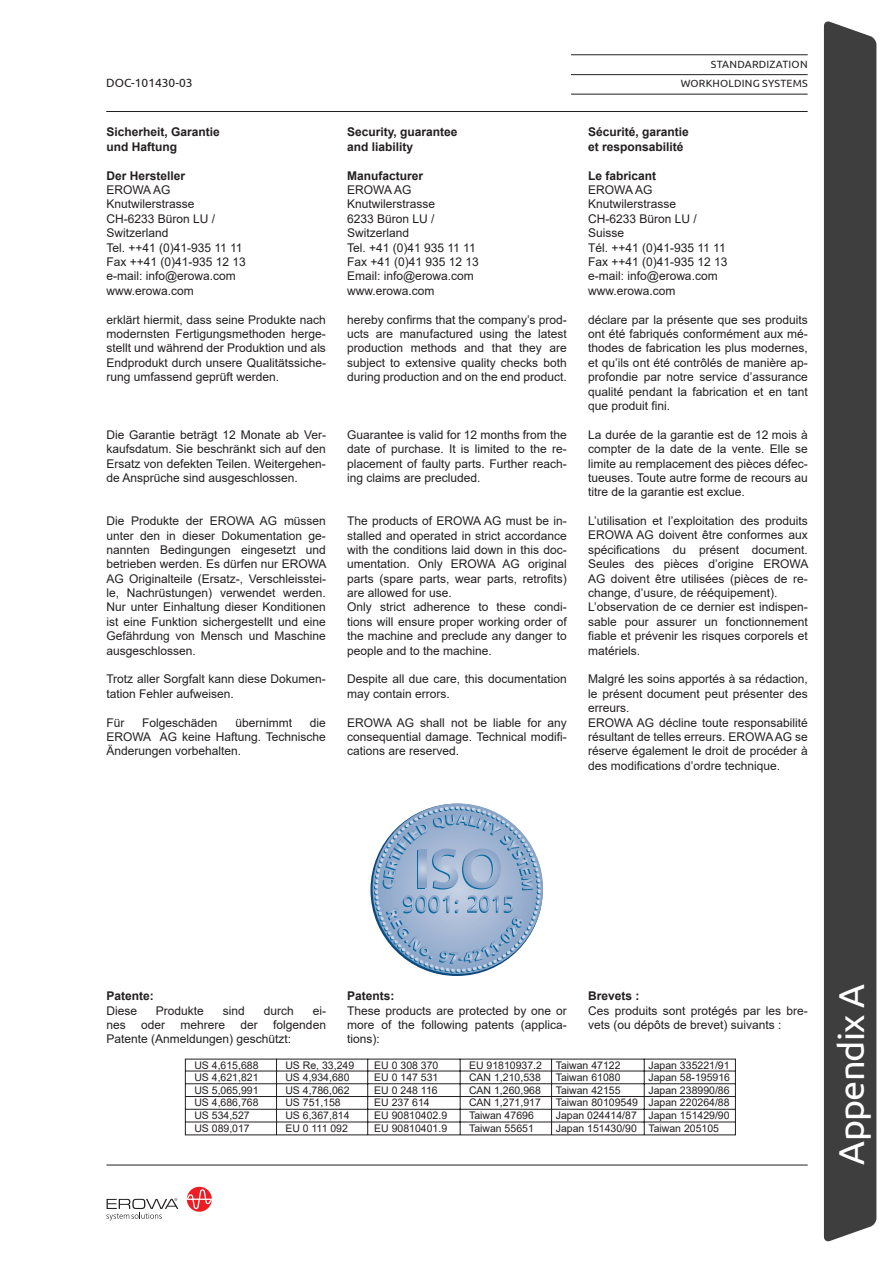
<style>
.page{position:relative;width:893px;height:1263px;background:#fff}
.page>*{position:absolute;margin:0;border:0;box-sizing:border-box;transform-origin:0 0}
.t1{font:36px "Ubuntu";letter-spacing:-.025em;color:#fff}
.t2{font:12px/14.4px "Arial";color:#231f20}
.t3{font:700 12px/14.4px "Arial";color:#231f20}
.t4{font:12px "Ubuntu";color:#231f20}
.t5{font:10.5px/12.6px "Arial";color:#231f20}
.t6{font:10.5px/19.5px "Ubuntu";letter-spacing:.02em;color:#231f20;text-align:right}
</style>
<div class="page">
<svg style="left:106px;top:1198px;width:72px;height:22px"></svg>
<svg style="left:186px;top:1187px;width:26px;height:25px"></svg>
<div style="left:824px;top:21px;width:52px;height:1221px;background:#3e3e3f"></div>
<hr style="left:106px;top:1165px;width:702px;height:1px;background:#231f20">
<hr style="left:571px;top:54px;width:237px;height:1px;background:#231f20">
<hr style="left:571px;top:74px;width:237px;height:1px;background:#231f20">
<hr style="left:571px;top:94px;width:237px;height:1px;background:#231f20">
<hr style="left:106px;top:111px;width:702px;height:1px;background:#231f20">
<svg style="left:373px;top:804px;width:170px;height:170px"></svg>
<div style="left:375px;top:806px;width:166px;height:166px;border:3px dashed #c8d3e4;border-radius:50%"></div>
<svg style="left:382px;top:814px;width:152px;height:150px;background:#9bb3d1"></svg>
<svg style="left:185px;top:1058px;width:551px;height:77px"></svg>
<p class="t4" style="left:106px;top:76px;width:88px">DOC-101430-03</p>
<p class="t3" style="left:106px;top:125px;width:115px">Sicherheit, Garantie und Haftung</p>
<p class="t3" style="left:106px;top:168px;width:80px">Der Hersteller</p>
<p class="t2" style="left:106px;top:183px;width:141px">EROWA AG<br>Knutwilerstrasse<br>CH-6233 Büron LU /<br>Switzerland<br>Tel. ++41 (0)41-935 11 11<br>Fax ++41 (0)41-935 12 13 e-mail: info@erowa.com www.erowa.com</p>
<p class="t2" style="left:106px;top:312px;width:221px;text-align:justify">erklärt hiermit, dass seine Produkte nach modernsten Fertigungsmethoden herge&shy;stellt und während der Produktion und als Endprodukt durch unsere Qualitätssiche&shy;rung umfassend geprüft werden.</p>
<p class="t2" style="left:106px;top:427px;width:221px;text-align:justify">Die Garantie beträgt 12 Monate ab Ver&shy;kaufsdatum. Sie beschränkt sich auf den Ersatz von defekten Teilen. Weitergehen&shy;de Ansprüche sind ausgeschlossen.</p>
<p class="t2" style="left:106px;top:514px;width:222px;text-align:justify">Die Produkte der EROWA AG müssen unter den in dieser Dokumentation ge&shy;nannten Bedingungen eingesetzt und betrieben werden. Es dürfen nur EROWA AG Originalteile (Ersatz-, Verschleisstei&shy;le, Nachrüstungen) verwendet werden.<br>Nur unter Einhaltung dieser Konditionen ist eine Funktion sichergestellt und eine Gefährdung von Mensch und Maschine ausgeschlossen.</p>
<p class="t2" style="left:106px;top:672px;width:221px">Trotz aller Sorgfalt kann diese Dokumen&shy;tation Fehler aufweisen.</p>
<p class="t2" style="left:106px;top:715px;width:19px">Für</p>
<p class="t2" style="left:142px;top:715px;width:77px">Folgeschäden</p>
<p class="t2" style="left:235px;top:715px;width:58px">übernimmt</p>
<p class="t2" style="left:106px;top:715px;width:221px;text-align:justify;text-indent:204px">die EROWA AG keine Haftung. Technische Änderungen vorbehalten.</p>
<p class="t3" style="left:347px;top:125px;width:112px">Security, guarantee and liability</p>
<p class="t3" style="left:347px;top:168px;width:77px">Manufacturer</p>
<p class="t2" style="left:347px;top:183px;width:133px">EROWA AG<br>Knutwilerstrasse<br>6233 Büron LU /<br>Switzerland<br>Tel. +41 (0)41 935 11 11<br>Fax +41 (0)41 935 12 13<br>Email: info@erowa.com www.erowa.com</p>
<p class="t2" style="left:347px;top:312px;width:221px;text-align:justify">hereby confirms that the company’s prod&shy;ucts are manufactured using the latest production methods and that they are subject to extensive quality checks both during production and on the end product.</p>
<p class="t2" style="left:347px;top:427px;width:221px;text-align:justify">Guarantee is valid for 12 months from the date of purchase. It is limited to the re&shy;placement of faulty parts. Further reach&shy;ing claims are precluded.</p>
<p class="t2" style="left:347px;top:514px;width:221px">The products of EROWA AG must be in&shy;stalled and operated in strict accordance with the conditions laid down in this doc&shy;umentation. Only EROWA AG original parts (spare parts, wear parts, retrofits) are allowed for use.<br>Only strict adherence to these condi&shy;tions will ensure proper working order of the machine and preclude any danger to people and to the machine.</p>
<p class="t2" style="left:347px;top:672px;width:221px">Despite all due care, this documentation may contain errors.</p>
<p class="t2" style="left:347px;top:715px;width:221px;text-align:justify">EROWA AG shall not be liable for any consequential damage. Technical modifi&shy;cations are reserved.</p>
<p class="t6" style="left:681px;top:54px;width:128px">STANDARDIZATION<br>WORKHOLDING SYSTEMS</p>
<p class="t3" style="left:588px;top:125px;width:102px">Sécurité, garantie et responsabilité</p>
<p class="t3" style="left:588px;top:168px;width:69px">Le fabricant</p>
<p class="t2" style="left:588px;top:183px;width:141px">EROWA AG<br>Knutwilerstrasse<br>CH-6233 Büron LU /<br>Suisse<br>Tél. ++41 (0)41-935 11 11<br>Fax ++41 (0)41-935 12 13 e-mail: info@erowa.com www.erowa.com</p>
<p class="t2" style="left:588px;top:312px;width:221px;text-align:justify">déclare par la présente que ses produits ont été fabriqués conformément aux mé&shy;thodes de fabrication les plus modernes, et qu’ils ont été contrôlés de manière ap&shy;profondie par notre service d’assurance qualité pendant la fabrication et en tant que produit fini.</p>
<p class="t2" style="left:588px;top:427px;width:221px;text-align:justify">La durée de la garantie est de 12 mois à compter de la date de la vente. Elle se limite au remplacement des pièces défec&shy;tueuses. Toute autre forme de recours au titre de la garantie est exclue.</p>
<p class="t2" style="left:588px;top:514px;width:222px">L’utilisation et l’exploitation des produits EROWA AG doivent être conformes aux spécifications du présent document.<br>Seules des pièces d’origine EROWA AG doivent être utilisées (pièces de re&shy;change, d’usure, de rééquipement).<br>L’observation de ce dernier est indispen&shy;sable pour assurer un fonctionnement fiable et prévenir les risques corporels et matériels.</p>
<p class="t2" style="left:588px;top:672px;width:221px">Malgré les soins apportés à sa rédaction, le présent document peut présenter des erreurs.<br>EROWA AG décline toute responsabilité résultant de telles erreurs. EROWA AG se réserve également le droit de procéder à des modifications d’ordre technique.</p>
<p class="t3" style="left:106px;top:989px;width:49px">Patente:</p>
<p class="t2" style="left:106px;top:1003px;width:32px">Diese</p>
<p class="t2" style="left:156px;top:1003px;width:49px">Produkte</p>
<p class="t2" style="left:223px;top:1003px;width:23px">sind</p>
<p class="t2" style="left:264px;top:1003px;width:31px">durch</p>
<p class="t2" style="left:313px;top:1003px;width:15px">ei-</p>
<p class="t2" style="left:106px;top:1018px;width:21px">nes</p>
<p class="t2" style="left:141px;top:1018px;width:26px">oder</p>
<p class="t2" style="left:180px;top:1018px;width:46px">mehrere</p>
<p class="t2" style="left:241px;top:1018px;width:19px">der</p>
<p class="t2" style="left:106px;top:1018px;width:221px;text-indent:167px">folgenden<br>Patente (Anmeldungen) geschützt:</p>
<p class="t3" style="left:347px;top:989px;width:49px">Patents:</p>
<p class="t2" style="left:347px;top:1003px;width:221px;text-align:justify">These products are protected by one or more of the following patents (applica&shy;tions):</p>
<p class="t3" style="left:588px;top:989px;width:53px">Brevets :</p>
<p class="t2" style="left:588px;top:1003px;width:221px">Ces produits sont protégés par les bre&shy;vets (ou dépôts de brevet) suivants :</p>
<p class="t5" style="left:194px;top:1059px;width:66px">US 4,615,688<br>US 4,621,821<br>US 5,065,991<br>US 4,686,768<br>US 534,527<br>US 089,017</p>
<p class="t5" style="left:285px;top:1059px;width:70px">US Re, 33,249<br>US 4,934,680<br>US 4,786,062<br>US 751,158<br>US 6,367,814<br>EU 0 111 092</p>
<p class="t5" style="left:374px;top:1059px;width:74px">EU 0 308 370<br>EU 0 147 531<br>EU 0 248 116<br>EU 237 614<br>EU 90810402.9<br>EU 90810401.9</p>
<p class="t5" style="left:469px;top:1059px;width:74px">EU 91810937.2<br>CAN 1,210,538<br>CAN 1,260,968<br>CAN 1,271,917<br>Taiwan 47696<br>Taiwan 55651</p>
<p class="t5" style="left:556px;top:1059px;width:84px">Taiwan 47122<br>Taiwan 61080<br>Taiwan 42155<br>Taiwan 80109549<br>Japan 024414/87<br>Japan 151430/90</p>
<p class="t5" style="left:648px;top:1059px;width:83px;text-align:justify">Japan 335221/91<br>Japan 58-195916<br>Japan 238990/86<br>Japan 220264/88<br>Japan 151429/90<br>Taiwan 205105</p>
<h1 class="t1" style="left:830px;top:1165px;width:182px;rotate:-90deg">Appendix A</h1>
</div>
